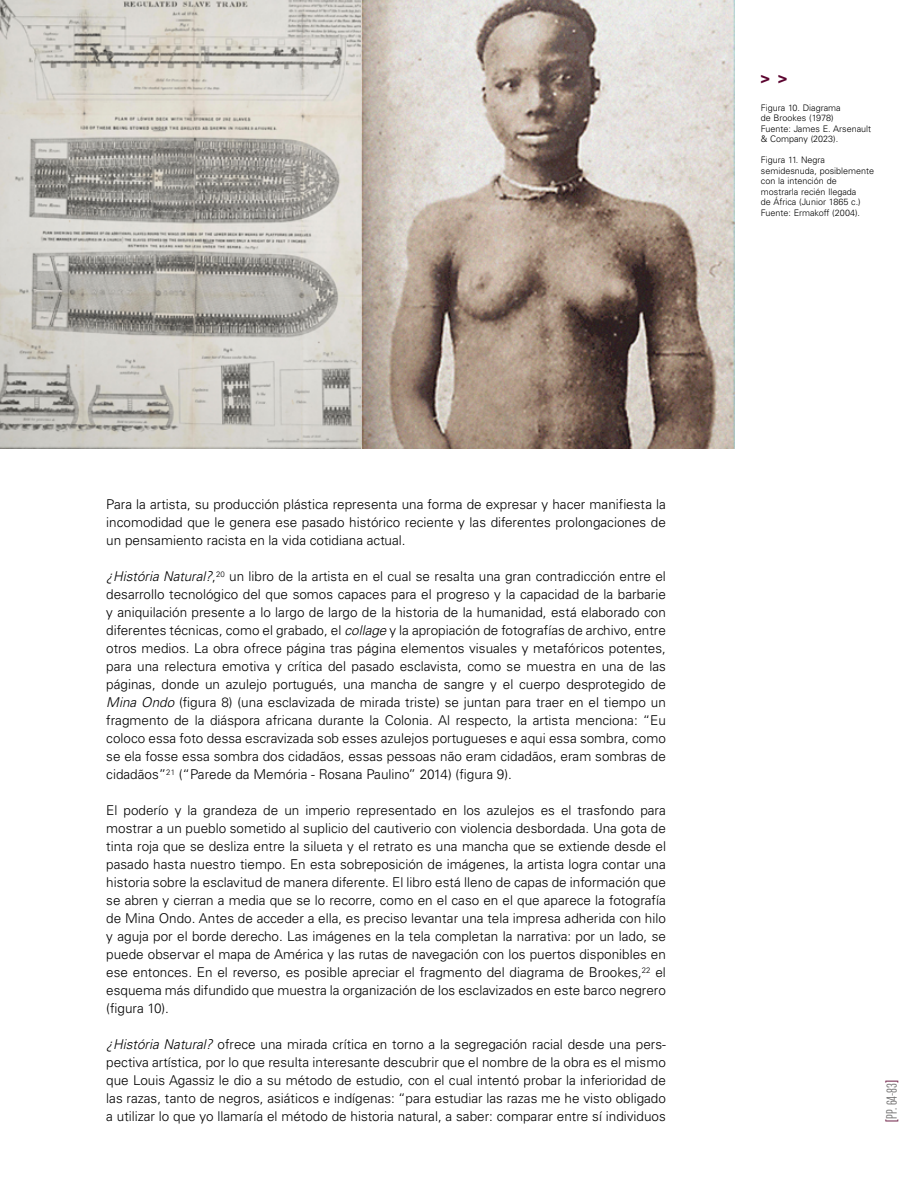
<style>
.page{position:relative;width:918px;height:1188px;background:#fff}
.page>*{position:absolute;margin:0;border:0;box-sizing:border-box;transform-origin:0 0}
.t1{font:15px "Ristretto Pro";color:#706f6f}
.t2{font:300 13.5px/18px "Univers LT Std";color:#000;text-align:justify}
.t3{font:300 9px/10.5px "Univers LT Std";color:#000}
.s1{font-style:italic}
.s2{color:#5c0530}
</style>
<div class="page">
<img style="left:0;top:0;width:734px;height:448px">
<p class="t3" style="left:761px;top:102px;width:112px">Figura 10. Diagrama<br>de Brookes (1978)<br>Fuente: James E. Arsenault &amp; Company (2023).</p>
<p class="t3" style="left:761px;top:155px;width:115px">Figura 11. Negra semidesnuda, posiblemente con la intención de mostrarla recién llegada<br>de África (Junior 1865 c.)<br>Fuente: Ermakoff (2004).</p>
<p class="t2" style="left:106px;top:495px;width:561px">Para la artista, su producción plástica representa una forma de expresar y hacer manifiesta la incomodidad que le genera ese pasado histórico reciente y las diferentes prolongaciones de un pensamiento racista en la vida cotidiana actual.</p>
<p class="t2" style="left:106px;top:567px;width:561px"><span class="s1">¿História Natural?</span>,<sup>20</sup> un libro de la artista en el cual se resalta una gran contradicción entre el desarrollo tecnológico del que somos capaces para el progreso y la capacidad de la barbarie y aniquilación presente a lo largo de largo de la historia de la humanidad, está elaborado con diferentes técnicas, como el grabado, el <span class="s1">collage</span> y la apropiación de fotografías de archivo, entre otros medios. La obra ofrece página tras página elementos visuales y metafóricos potentes, para una relectura emotiva y crítica del pasado esclavista, como se muestra en una de las páginas, donde un azulejo portugués, una mancha de sangre y el cuerpo desprotegido de <span class="s1">Mina Ondo</span> (figura 8) (una esclavizada de mirada triste) se juntan para traer en el tiempo un fragmento de la diáspora africana durante la Colonia. Al respecto, la artista menciona: “Eu coloco essa foto dessa escravizada sob esses azulejos portugueses e aqui essa sombra, como se ela fosse essa sombra dos cidadãos, essas pessoas não eram cidadãos, eram sombras de cidadãos”<sup>21</sup> (“Parede da Memória - Rosana Paulino” 2014) (figura 9).</p>
<p class="t2" style="left:106px;top:802px;width:561px">El poderío y la grandeza de un imperio representado en los azulejos es el trasfondo para mostrar a un pueblo sometido al suplicio del cautiverio con violencia desbordada. Una gota de tinta roja que se desliza entre la silueta y el retrato es una mancha que se extiende desde el pasado hasta nuestro tiempo. En esta sobreposición de imágenes, la artista logra contar una historia sobre la esclavitud de manera diferente. El libro está lleno de capas de información que se abren y cierran a media que se lo recorre, como en el caso en el que aparece la fotografía de Mina Ondo. Antes de acceder a ella, es preciso levantar una tela impresa adherida con hilo y aguja por el borde derecho. Las imágenes en la tela completan la narrativa: por un lado, se puede observar el mapa de América y las rutas de navegación con los puertos disponibles en ese entonces. En el reverso, es posible apreciar el fragmento del diagrama de Brookes,<sup>22</sup> el esquema más difundido que muestra la organización de los esclavizados en este barco negrero (figura 10).</p>
<p class="t2" style="left:106px;top:1035px;width:561px"><span class="s1">¿História Natural?</span> ofrece una mirada crítica en torno a la segregación racial desde una pers&shy;pectiva artística, por lo que resulta interesante descubrir que el nombre de la obra es el mismo que Louis Agassiz le dio a su método de estudio, con el cual intentó probar la inferioridad de las razas, tanto de negros, asiáticos e indígenas: “para estudiar las razas me he visto obligado a utilizar lo que yo llamaría el método de historia natural, a saber: comparar entre sí individuos</p>
<p class="t1" style="left:883px;top:1122px;width:43px;rotate:-90deg"><span class="s2">[</span>PP. 64-83<span class="s2">]</span></p>
</div>
